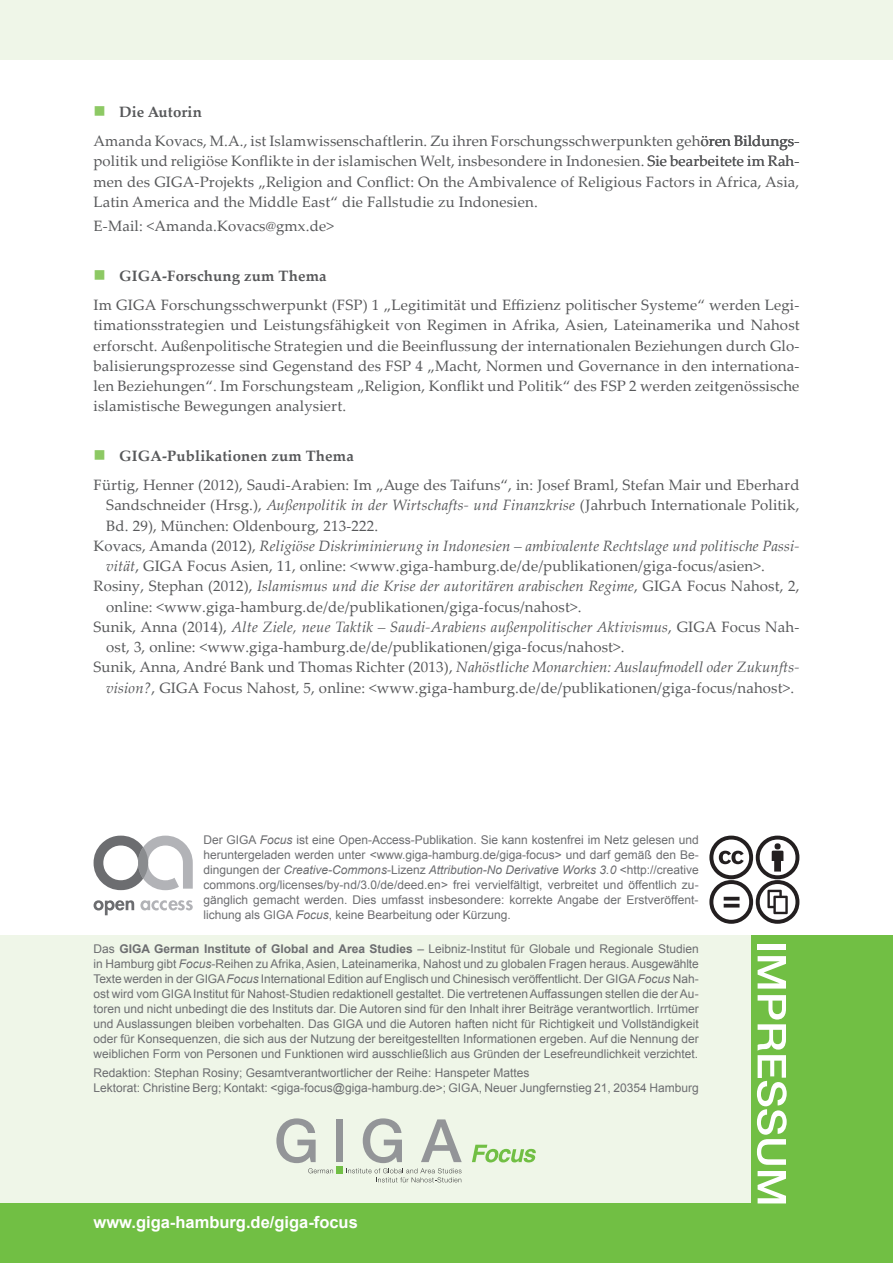
<style>
.page{position:relative;width:893px;height:1263px;background:#fff}
.page>*{position:absolute;margin:0;border:0;box-sizing:border-box;transform-origin:0 0}
.foc__text_fusszeile{font:700 16.5px "Arial";color:#fff}
.foc__letzte_seite_li{font:15px/20.2px "Palatino Linotype";letter-spacing:.01em;color:#57585a}
.foc__letzte_seite_fl{font:15px/20.2px "Palatino Linotype";letter-spacing:.01em;color:#57585a;text-align:justify}
.foc__letzte_seite_au{font:700 15px "Palatino Linotype";letter-spacing:.01em;color:#57585a}
.foc__letzte_seite_e{font:15px "Palatino Linotype";letter-spacing:.01em;color:#57585a}
.foc__letzte_seite_im{font:12px/15px "Arial";color:#6c6d70;text-align:justify}
.s1{font-style:italic}
.s2{font-weight:700}
</style>
<div class="page">
<div style="left:0;top:935px;width:893px;height:328px;background:#eff6e8"></div>
<div style="left:752px;top:935px;width:141px;height:328px;background:#71bf44"></div>
<div style="left:758px;top:944px;width:28px;height:5px;background:#fff"></div>
<svg style="left:758px;top:956px;width:28px;height:32px"></svg>
<svg style="left:757px;top:995px;width:30px;height:170px"></svg>
<svg style="left:758px;top:1171px;width:28px;height:32px"></svg>
<div style="left:0;top:1203px;width:753px;height:60px;background:#71bf44"></div>
<div style="left:0;top:0;width:893px;height:60px;background:#eff6e8"></div>
<div style="left:336px;top:1119px;width:7px;height:43px;background:#939598"></div>
<svg style="left:276px;top:1118px;width:57px;height:55px"></svg>
<svg style="left:346px;top:1118px;width:116px;height:64px"></svg>
<div style="left:336px;top:1166px;width:7px;height:7px;background:#71bf44"></div>
<svg style="left:472px;top:1145px;width:64px;height:17px"></svg>
<svg style="left:94px;top:836px;width:99px;height:54px"></svg>
<svg style="left:94px;top:900px;width:40px;height:15px"></svg>
<svg style="left:140px;top:900px;width:53px;height:10px"></svg>
<svg style="left:709px;top:836px;width:90px;height:88px"></svg>
<p class="foc__letzte_seite_au" style="left:119px;top:102px;width:84px">Die Autorin</p>
<p class="foc__letzte_seite_fl" style="left:94px;top:130px;width:707px">Amanda Kovacs, M.A., ist Islamwissenschaftlerin. Zu ihren Forschungsschwerpunkten gehören Bildungs&shy;politik und religiöse Konflikte in der islamischen Welt, insbesondere in Indonesien. Sie bearbeitete im Rah&shy;men des GIGA-Projekts „Religion and Conflict: On the Ambivalence of Religious Factors in Africa, Asia, Latin America and the Middle East“ die Fallstudie zu Indonesien.</p>
<p class="foc__letzte_seite_e" style="left:94px;top:216px;width:242px">E-Mail: &lt;Amanda.Kovacs@gmx.de&gt;</p>
<p class="foc__letzte_seite_au" style="left:119px;top:266px;width:209px">GIGA-Forschung zum Thema</p>
<p class="foc__letzte_seite_fl" style="left:94px;top:294px;width:708px">Im GIGA Forschungsschwerpunkt (FSP) 1 „Legitimität und Effizienz politischer Systeme“ werden Legi&shy;timationsstrategien und Leistungsfähigkeit von Regimen in Afrika, Asien, Lateinamerika und Nahost erforscht. Außenpolitische Strategien und die Beeinflussung der internationalen Beziehungen durch Glo&shy;balisierungsprozesse sind Gegenstand des FSP 4 „Macht, Normen und Governance in den internationa&shy;len Beziehungen“. Im Forschungsteam „Religion, Konflikt und Politik“ des FSP 2 werden zeitgenössische islamistische Bewegungen analysiert.</p>
<p class="foc__letzte_seite_au" style="left:119px;top:446px;width:236px">GIGA-Publikationen zum Thema</p>
<p class="foc__letzte_seite_li" style="left:106px;top:474px;width:695px;text-align:justify;text-indent:-13px">Fürtig, Henner (2012), Saudi-Arabien: Im „Auge des Taifuns“, in: Josef Braml, Stefan Mair und Eberhard Sandschneider (Hrsg.), <span class="s1">Außenpolitik in der Wirtschafts- und Finanzkrise</span> (Jahrbuch Internationale Politik, Bd. 29), München: Oldenbourg, 213-222.</p>
<p class="foc__letzte_seite_li" style="left:106px;top:535px;width:695px;text-indent:-13px">Kovacs, Amanda (2012), <span class="s1">Religiöse Diskriminierung in Indonesien – ambivalente Rechtslage und politische Passi&shy;vität</span>, GIGA Focus Asien, 11, online: &lt;www.giga-hamburg.de/de/publikationen/giga-focus/asien&gt;.</p>
<p class="foc__letzte_seite_li" style="left:106px;top:576px;width:695px;text-indent:-13px">Rosiny, Stephan (2012), <span class="s1">Islamismus und die Krise der autoritären arabischen Regime</span>, GIGA Focus Nahost, 2, online: &lt;www.giga-hamburg.de/de/publikationen/giga-focus/nahost&gt;.</p>
<p class="foc__letzte_seite_li" style="left:106px;top:616px;width:695px;text-indent:-13px">Sunik, Anna (2014), <span class="s1">Alte Ziele, neue Taktik – Saudi-Arabiens außenpolitischer Aktivismus</span>, GIGA Focus Nah&shy;ost, 3, online: &lt;www.giga-hamburg.de/de/publikationen/giga-focus/nahost&gt;.</p>
<p class="foc__letzte_seite_li" style="left:94px;top:657px;width:707px;text-align:center">Sunik, Anna, André Bank und Thomas Richter (2013), <span class="s1">Nahöstliche Monarchien: Auslaufmodell oder Zukunfts&shy;vision?</span>, GIGA Focus Nahost, 5, online: &lt;www.giga-hamburg.de/de/publikationen/giga-focus/nahost&gt;.</p>
<p class="foc__letzte_seite_im" style="left:203px;top:833px;width:497px">Der GIGA <span class="s1">Focus</span> ist eine Open-Access-Publikation. Sie kann kostenfrei im Netz gelesen und heruntergeladen werden unter &lt;www.giga-hamburg.de/giga-focus&gt; und darf gemäß den Be&shy;dingungen der <span class="s1">Creative-Commons</span>-Lizenz <span class="s1">Attribution-No Derivative Works 3.0</span> &lt;http://creative commons.org/licenses/by-nd/3.0/de/deed.en&gt; frei vervielfältigt, verbreitet und öffentlich zu&shy;gänglich gemacht werden. Dies umfasst insbesondere: korrekte Angabe der Erstveröffent&shy;lichung als GIGA <span class="s1">Focus</span>, keine Bearbeitung oder Kürzung.</p>
<p class="foc__letzte_seite_im" style="left:94px;top:941px;width:607px">Das <span class="s2">GIGA German Institute of Global and Area Studies</span> – Leibniz-Institut für Globale und Regionale Studien in Hamburg gibt <span class="s1">Focus</span>-Reihen zu Afrika, Asien, Lateinamerika, Nahost und zu globalen Fragen heraus. Ausgewählte Texte werden in der GIGA <span class="s1">Focus</span> International Edition auf Englisch und Chinesisch veröffentlicht. Der GIGA <span class="s1">Focus</span> Nah&shy;ost wird vom GIGA Institut für Nahost-Studien redaktionell gestaltet. Die vertretenen Auffassungen stellen die der Au&shy;toren und nicht unbedingt die des Instituts dar. Die Autoren sind für den Inhalt ihrer Beiträge verantwortlich. Irrtümer und Auslassungen bleiben vorbehalten. Das GIGA und die Autoren haften nicht für Richtigkeit und Vollständigkeit oder für Konsequenzen, die sich aus der Nutzung der bereitgestellten Informationen ergeben. Auf die Nennung der weiblichen Form von Personen und Funktionen wird ausschließlich aus Gründen der Lesefreundlichkeit verzichtet.</p>
<p class="foc__letzte_seite_im" style="left:94px;top:1065px;width:437px">Redaktion: Stephan Rosiny; Gesamtverantwortlicher der Reihe: Hanspeter Mattes</p>
<p class="foc__letzte_seite_im" style="left:94px;top:1080px;width:607px">Lektorat: Christine Berg; Kontakt: &lt;giga-focus@giga-hamburg.de&gt;; GIGA, Neuer Jungfernstieg 21, 20354 Hamburg</p>
<p class="foc__text_fusszeile" style="left:94px;top:1211px;width:266px">www.giga-hamburg.de/giga-focus</p>
</div>
